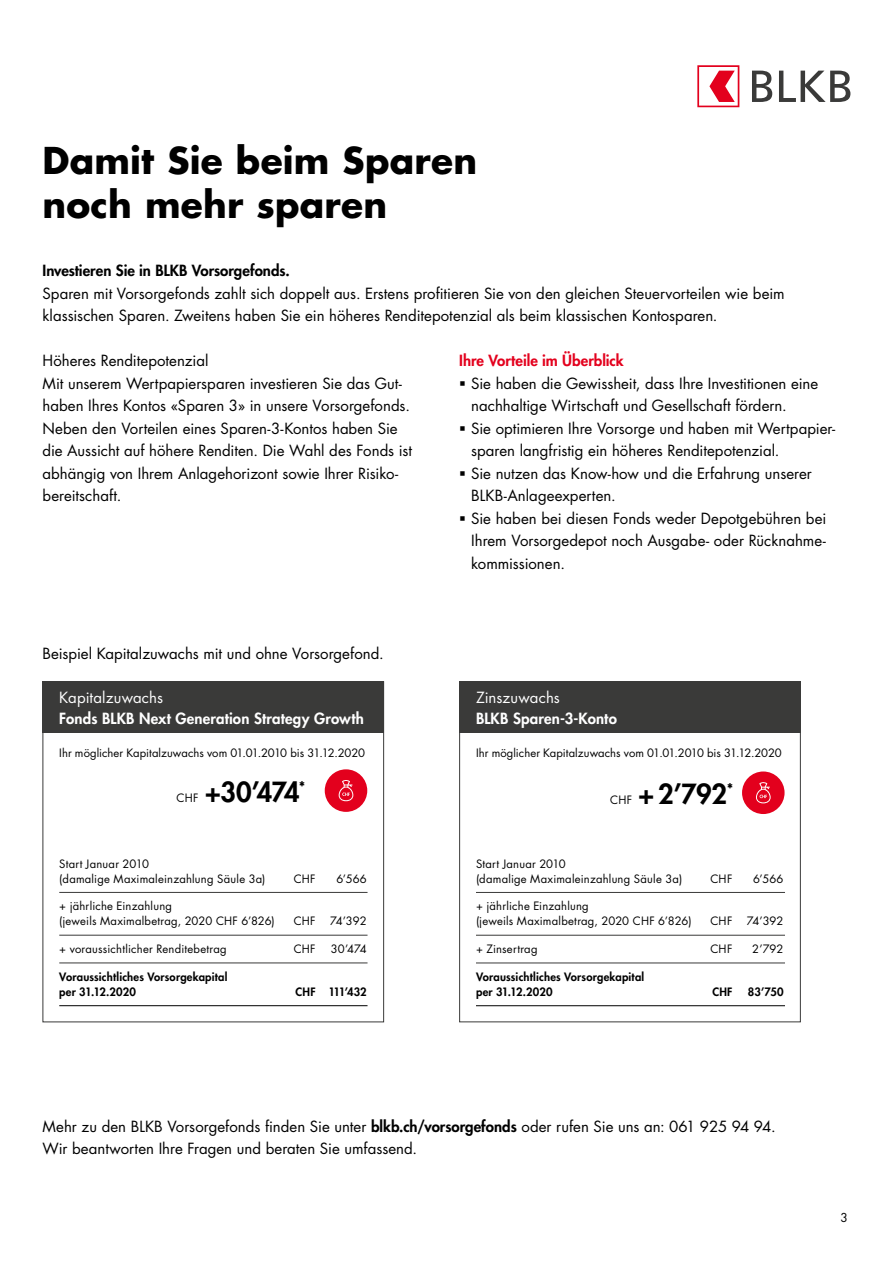
<style>
.page{position:relative;width:893px;height:1263px;background:#fff}
.page>*{position:absolute;margin:0;border:0;box-sizing:border-box;transform-origin:0 0}
.Titel{font:700 36px "Futura Std";letter-spacing:.005em;color:#000}
._06_Name{font:800 27px "Futura Std";letter-spacing:-.025em;color:#000}
.Grundtext{font:15px/22.5px "Futura Std";color:#000}
.Red{font:800 15px "Futura Std";letter-spacing:.01em;color:#fff}
.Überschrift{font:800 15px "Futura Std";color:#000}
.Red-2{font:15px "Futura Std";letter-spacing:.01em;color:#fff}
.Überschrift-2{font:800 15px "Futura Std";color:#e3001d}
.t1{font:12px "Futura Std";color:#000}
._06_Name-2{font:11.25px/15px "Futura Std";letter-spacing:.015em;color:#000}
._06_Name-3{font:800 11.25px/15px "Futura Std";letter-spacing:.015em;color:#000}
.s1{font-weight:800}
</style>
<div class="page">
<div style="left:43px;top:681px;width:341px;height:51px;background:#3a3a39"></div>
<hr style="left:59px;top:892px;width:309px;height:1px;background:#3a3a39">
<hr style="left:59px;top:935px;width:309px;height:1px;background:#3a3a39">
<hr style="left:59px;top:963px;width:309px;height:1px;background:#3a3a39">
<hr style="left:59px;top:1005px;width:309px;height:1px;background:#000">
<div style="left:325px;top:769px;width:42px;height:43px;background:#e3001d;border-radius:50%"></div>
<svg style="left:339px;top:780px;width:14px;height:21px"></svg>
<hr style="left:476px;top:892px;width:309px;height:1px;background:#3a3a39">
<hr style="left:476px;top:935px;width:309px;height:1px;background:#3a3a39">
<hr style="left:476px;top:963px;width:309px;height:1px;background:#3a3a39">
<hr style="left:476px;top:1005px;width:309px;height:1px;background:#000">
<div style="left:459px;top:681px;width:342px;height:51px;background:#3a3a39"></div>
<div style="left:742px;top:771px;width:42px;height:43px;background:#e3001d;border-radius:50%"></div>
<svg style="left:756px;top:782px;width:15px;height:21px"></svg>
<svg style="left:697px;top:65px;width:42px;height:42px"></svg>
<svg style="left:752px;top:71px;width:20px;height:31px"></svg>
<svg style="left:779px;top:71px;width:71px;height:31px"></svg>
<p class="Titel" style="left:43px;top:137px;width:436px">Damit Sie beim Sparen</p>
<p class="Titel" style="left:43px;top:180px;width:346px">noch mehr sparen</p>
<p class="Überschrift" style="left:43px;top:261px;width:249px">Investieren Sie in BLKB Vorsorgefonds.</p>
<p class="Grundtext" style="left:43px;top:282px;width:744px">Sparen mit Vorsorgefonds zahlt sich doppelt aus. Erstens profitieren Sie von den gleichen Steuervorteilen wie beim klassischen Sparen. Zweitens haben Sie ein höheres Renditepotenzial als beim klassischen Kontosparen.</p>
<p class="Grundtext" style="left:43px;top:350px;width:167px">Höheres Renditepotenzial</p>
<p class="Grundtext" style="left:43px;top:372px;width:371px">Mit unserem Wertpapiersparen investieren Sie das Gut&shy;haben Ihres Kontos «Sparen 3» in unsere Vorsorgefonds.<br>Neben den Vorteilen eines Sparen-3-Kontos haben Sie die Aussicht auf höhere Renditen. Die Wahl des Fonds ist abhängig von Ihrem Anlagehorizont sowie Ihrer Risiko&shy;bereitschaft.</p>
<p class="Überschrift-2" style="left:459px;top:351px;width:166px">Ihre Vorteile im Überblick</p>
<p class="Grundtext" style="left:471px;top:372px;width:349px;text-indent:-12px">▪ Sie haben die Gewissheit, dass Ihre Investitionen eine nachhaltige Wirtschaft und Gesellschaft fördern.</p>
<p class="Grundtext" style="left:471px;top:417px;width:366px;text-indent:-12px">▪ Sie optimieren Ihre Vorsorge und haben mit Wertpapier&shy;sparen langfristig ein höheres Renditepotenzial.</p>
<p class="Grundtext" style="left:471px;top:462px;width:342px;text-indent:-12px">▪ Sie nutzen das Know-how und die Erfahrung unserer<br>BLKB-Anlageexperten.</p>
<p class="Grundtext" style="left:471px;top:507px;width:357px;text-align:justify;text-indent:-12px">▪ Sie haben bei diesen Fonds weder Depotgebühren bei Ihrem Vorsorgedepot noch Ausgabe- oder Rücknahme&shy;kommissionen.</p>
<p class="Grundtext" style="left:43px;top:642px;width:343px">Beispiel Kapitalzuwachs mit und ohne Vorsorgefond.</p>
<p class="Red-2" style="left:59px;top:687px;width:105px">Kapitalzuwachs</p>
<p class="Red" style="left:59px;top:708px;width:306px">Fonds BLKB Next Generation Strategy Growth</p>
<p class="_06_Name-2" style="left:59px;top:745px;width:307px">Ihr möglicher Kapitalzuwachs vom 01.01.2010 bis 31.12.2020</p>
<p class="Red-2" style="left:476px;top:687px;width:85px">Zinszuwachs</p>
<p class="Red" style="left:476px;top:709px;width:142px">BLKB Sparen-3-Konto</p>
<p class="_06_Name-2" style="left:476px;top:745px;width:307px">Ihr möglicher Kapitalzuwachs vom 01.01.2010 bis 31.12.2020</p>
<p class="_06_Name-2" style="left:177px;top:790px;width:24px">CHF</p>
<p class="_06_Name" style="left:205px;top:775px;width:102px">+30’474<sup>*</sup></p>
<p class="_06_Name-2" style="left:610px;top:792px;width:24px">CHF</p>
<p class="_06_Name" style="left:639px;top:777px;width:96px">+ 2’792<sup>*</sup></p>
<p class="_06_Name-2" style="left:59px;top:856px;width:208px">Start Januar 2010<br>(damalige Maximaleinzahlung Säule 3a)</p>
<p class="_06_Name-2" style="left:294px;top:871px;width:24px">CHF</p>
<p class="_06_Name-2" style="left:336px;top:871px;width:32px">6’566</p>
<p class="_06_Name-2" style="left:476px;top:856px;width:208px">Start Januar 2010<br>(damalige Maximaleinzahlung Säule 3a)</p>
<p class="_06_Name-2" style="left:710px;top:871px;width:24px">CHF</p>
<p class="_06_Name-2" style="left:753px;top:871px;width:32px">6’566</p>
<p class="_06_Name-2" style="left:59px;top:899px;width:217px">+ jährliche Einzahlung<br>(jeweils Maximalbetrag, 2020 CHF 6’826)</p>
<p class="_06_Name-2" style="left:294px;top:914px;width:24px">CHF</p>
<p class="_06_Name-2" style="left:330px;top:914px;width:38px">74’392</p>
<p class="_06_Name-2" style="left:476px;top:899px;width:217px">+ jährliche Einzahlung<br>(jeweils Maximalbetrag, 2020 CHF 6’826)</p>
<p class="_06_Name-2" style="left:710px;top:914px;width:24px">CHF</p>
<p class="_06_Name-2" style="left:747px;top:914px;width:38px">74’392</p>
<p class="_06_Name-2" style="left:59px;top:942px;width:169px">+ voraussichtlicher Renditebetrag</p>
<p class="_06_Name-2" style="left:294px;top:942px;width:24px">CHF</p>
<p class="_06_Name-2" style="left:331px;top:942px;width:37px">30’474</p>
<p class="_06_Name-3" style="left:59px;top:969px;width:170px">Voraussichtliches Vorsorgekapital per 31.12.2020</p>
<p class="_06_Name-3" style="left:296px;top:984px;width:73px">CHF 111’432</p>
<p class="_06_Name-2" style="left:476px;top:942px;width:63px">+ Zinsertrag</p>
<p class="_06_Name-2" style="left:710px;top:942px;width:24px">CHF</p>
<p class="_06_Name-2" style="left:752px;top:942px;width:33px">2’792</p>
<p class="_06_Name-3" style="left:476px;top:969px;width:170px">Voraussichtliches Vorsorgekapital per 31.12.2020</p>
<p class="_06_Name-3" style="left:712px;top:984px;width:22px">CHF</p>
<p class="_06_Name-3" style="left:748px;top:984px;width:37px">83’750</p>
<p class="Grundtext" style="left:43px;top:1115px;width:735px">Mehr zu den BLKB Vorsorgefonds finden Sie unter <span class="s1">blkb.ch/vorsorgefonds</span> oder rufen Sie uns an: 061 925 94 94.<br>Wir beantworten Ihre Fragen und beraten Sie umfassend.</p>
<p class="t1" style="left:840px;top:1210px;width:9px">3</p>
</div>
